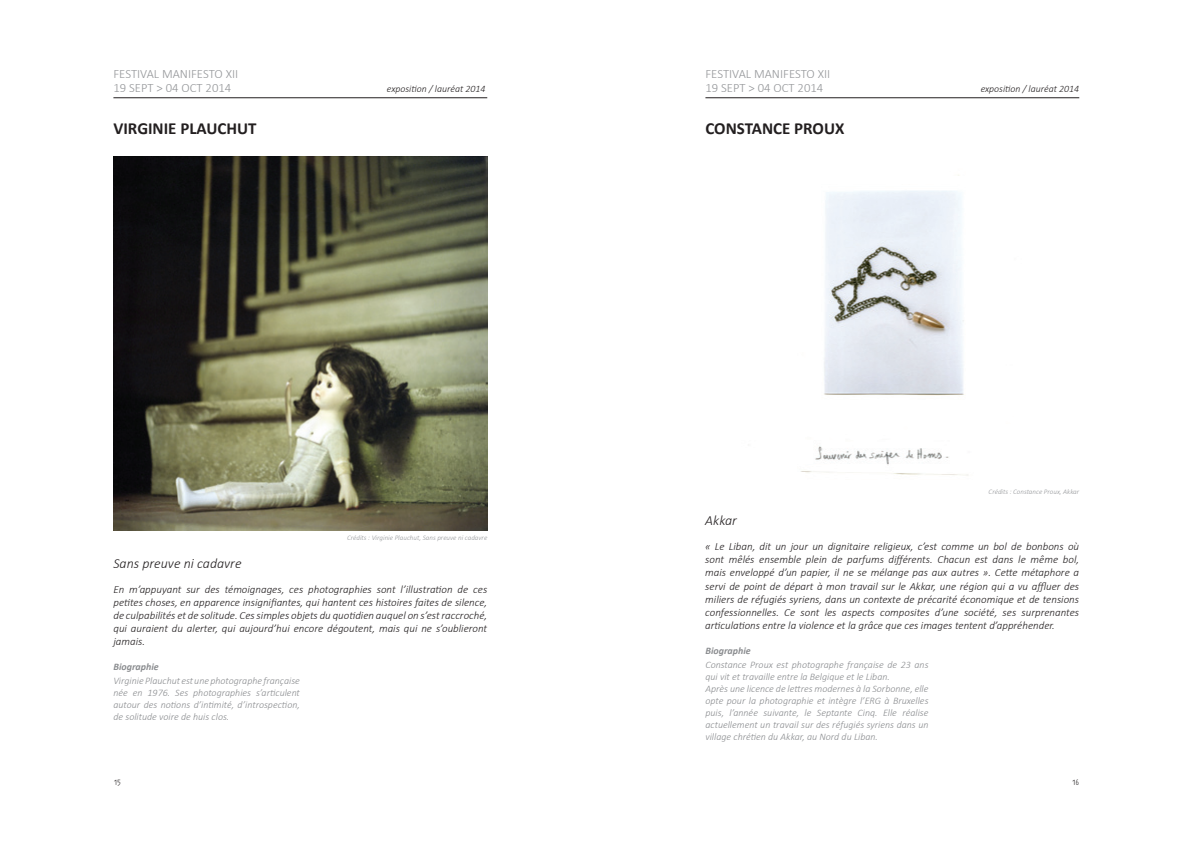
<style>
.page{position:relative;width:1191px;height:842px;background:#fff}
.page>*{position:absolute;margin:0;border:0;box-sizing:border-box;transform-origin:0 0}
.t1{font:700 16.9px "Calibri";color:#231f20}
.t2{font:italic 300 14px "Calibri";color:#231f20}
.t3{font:300 12.7px/14.1px "Calibri";color:#939598}
.t4{font:italic 300 11px/13.2px "Calibri";color:#231f20;text-align:justify}
.t5{font:italic 300 10px/12px "Calibri";color:#8a8c8f;text-align:justify}
.t6{font:italic 700 10px "Calibri";color:#8a8c8f}
.t7{font:italic 300 9.9px "Calibri";color:#231f20}
.t8{font:8.5px "Typewriter Condensed";color:#231f20}
.t9{font:italic 300 7.1px "Calibri";color:#939598}
</style>
<div class="page">
<hr style="left:113px;top:97px;width:374px;height:1px;background:#231f20">
<img style="left:113px;top:157px;width:374px;height:373px">
<hr style="left:705px;top:97px;width:374px;height:1px;background:#231f20">
<img style="left:801px;top:175px;width:167px;height:301px">
<p class="t3" style="left:113px;top:67px;width:126px">FESTIVAL MANIFESTO XII<br>19 SEPT &gt; 04 OCT 2014</p>
<h1 class="t1" style="left:113px;top:118px;width:145px">VIRGINIE PLAUCHUT</h1>
<p class="t7" style="left:387px;top:82px;width:100px">exposition / lauréat 2014</p>
<p class="t9" style="left:347px;top:533px;width:142px">Crédits : Virginie Plauchut, Sans preuve ni cadavre</p>
<p class="t2" style="left:113px;top:554px;width:130px">Sans preuve ni cadavre</p>
<p class="t4" style="left:113px;top:582px;width:375px">En m’appuyant sur des témoignages, ces photographies sont l’illustration de ces petites choses, en apparence insignifiantes, qui hantent ces histoires faites de silence, de culpabilités et de solitude. Ces simples objets du quotidien auquel on s’est raccroché, qui auraient du alerter, qui aujourd’hui encore dégoutent, mais qui ne s’oublieront jamais.</p>
<p class="t6" style="left:113px;top:660px;width:47px">Biographie</p>
<p class="t5" style="left:113px;top:674px;width:188px">Virginie Plauchut est une photographe française née en 1976. Ses photographies s’articulent autour des notions d’intimité, d’introspection, de solitude voire de huis clos.</p>
<p class="t8" style="left:113px;top:776px;width:9px">15</p>
<p class="t3" style="left:705px;top:67px;width:126px">FESTIVAL MANIFESTO XII<br>19 SEPT &gt; 04 OCT 2014</p>
<h1 class="t1" style="left:705px;top:118px;width:140px">CONSTANCE PROUX</h1>
<p class="t7" style="left:980px;top:82px;width:100px">exposition / lauréat 2014</p>
<p class="t9" style="left:988px;top:487px;width:92px">Crédits : Constance Proux, Akkar</p>
<p class="t2" style="left:705px;top:512px;width:33px">Akkar</p>
<p class="t4" style="left:705px;top:540px;width:375px">« Le Liban, dit un jour un dignitaire religieux, c’est comme un bol de bonbons où sont mêlés ensemble plein de parfums dif-férents. Chacun est dans le même bol, mais enveloppé d’un papier, il ne se mélange pas aux autres ». Cette métaphore a servi de point de départ à mon travail sur le Akkar, une région qui a vu affluer des miliers de réfugiés syriens, dans un contexte de précarité économique et de tensions confessionnelles. Ce sont les aspects composites d’une société, ses surprenantes articulations entre la violence et la grâce que ces images tentent d’appréhender.</p>
<p class="t6" style="left:705px;top:644px;width:47px">Biographie</p>
<p class="t5" style="left:705px;top:658px;width:225px;text-align:left">Constance Proux est photographe française de 23 ans qui vit et travaille entre la Belgique et le Liban.<br>Après une licence de let-tres modernes à la Sorbonne, elle opte pour la photographie et intègre l’ERG à Bruxelles puis, l’année suivante, le Septante Cinq. Elle réalise actuellement un travail sur des réfugiés syriens dans un village chrétien du Akkar, au Nord du Liban.</p>
<p class="t8" style="left:1071px;top:776px;width:9px">16</p>
</div>
